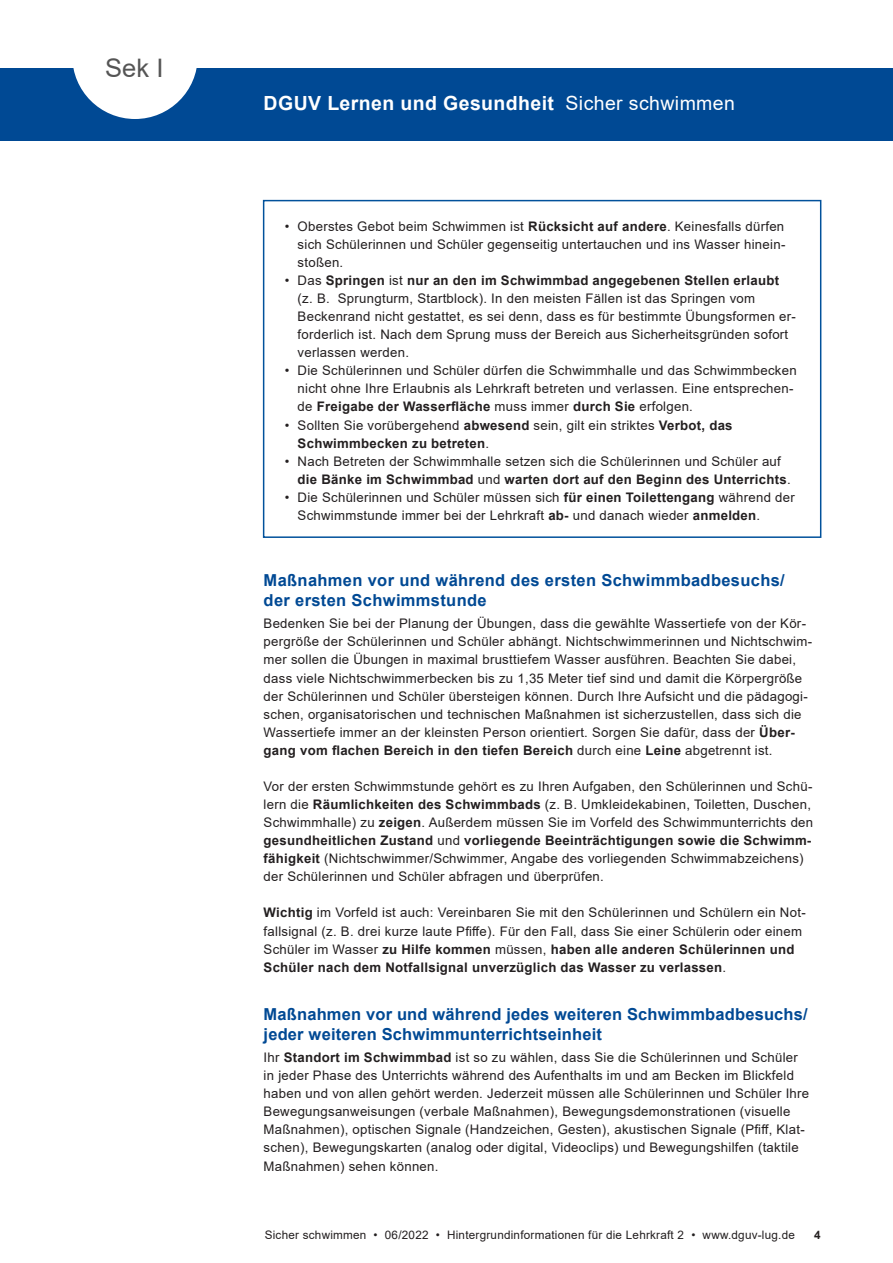
<style>
.page{position:relative;width:893px;height:1263px;background:#fff}
.page>*{position:absolute;margin:0;border:0;box-sizing:border-box;transform-origin:0 0}
.t1{font:25.5px "Arial";color:#555}
.t2{font:700 19.5px "Arial";letter-spacing:.02em;color:#fff}
.t3{font:19.5px "Arial";letter-spacing:.02em;color:#fff}
.Zwischenueberschrift{font:700 16.5px/19.8px "Arial";letter-spacing:.01em;color:#004994}
.Fliesstext{font:13.2px/18px "Arial";letter-spacing:.02em;color:#231f20}
.t4{font:11.7px "Arial";letter-spacing:.02em;color:#231f20}
.t5{font:700 11.7px "Arial";color:#231f20}
.s1{font-weight:700}
</style>
<div class="page">
<div style="left:0;top:68px;width:893px;height:72px;background:#004994"></div>
<svg style="left:73px;top:68px;width:124px;height:51px"></svg>
<div style="left:263px;top:200px;width:558px;height:338px;border:2px solid #01519b"></div>
<h1 class="t1" style="left:105px;top:50px;width:60px">Sek I</h1>
<h2 class="t2" style="left:264px;top:89px;width:292px">DGUV Lernen und Gesundheit</h2>
<h2 class="t3" style="left:566px;top:90px;width:171px">Sicher schwimmen</h2>
<p class="Fliesstext" style="left:298px;top:217px;width:489px;text-align:justify;text-indent:-13px">• Oberstes Gebot beim Schwimmen ist <span class="s1">Rücksicht auf andere</span>. Keinesfalls dürfen sich Schülerinnen und Schüler gegenseitig untertauchen und ins Wasser hinein&shy;stoßen.</p>
<p class="Fliesstext" style="left:298px;top:271px;width:500px;text-indent:-13px">• Das <span class="s1">Springen</span> ist <span class="s1">nur an den im Schwimmbad angegebenen Stellen erlaubt </span>(z. B. Sprungturm, Startblock). In den meisten Fällen ist das Springen vom Beckenrand nicht gestattet, es sei denn, dass es für bestimmte Übungsformen er&shy;forderlich ist. Nach dem Sprung muss der Bereich aus Sicherheitsgründen sofort verlassen werden.</p>
<p class="Fliesstext" style="left:298px;top:362px;width:501px;text-indent:-13px">• Die Schülerinnen und Schüler dürfen die Schwimmhalle und das Schwimmbecken nicht ohne Ihre Erlaubnis als Lehrkraft betreten und verlassen. Eine entsprechen&shy;de <span class="s1">Freigabe der Wasserfläche</span> muss immer <span class="s1">durch Sie</span> erfolgen.</p>
<p class="Fliesstext" style="left:298px;top:416px;width:436px;text-indent:-13px">• Sollten Sie vorübergehend <span class="s1">abwesend</span> sein, gilt ein striktes <span class="s1">Verbot, das<br>Schwimmbecken zu betreten</span>.</p>
<p class="Fliesstext" style="left:298px;top:452px;width:495px;text-indent:-13px">• Nach Betreten der Schwimmhalle setzen sich die Schülerinnen und Schüler auf <span class="s1">die Bänke im Schwimmbad</span> und <span class="s1">warten dort auf den Beginn des Unterrichts</span>.</p>
<p class="Fliesstext" style="left:298px;top:488px;width:499px;text-indent:-13px">• Die Schülerinnen und Schüler müssen sich <span class="s1">für einen Toilettengang</span> während der<br>Schwimmstunde immer bei der Lehrkraft <span class="s1">ab-</span> und danach wieder <span class="s1">anmelden</span>.</p>
<p class="Zwischenueberschrift" style="left:264px;top:571px;width:523px">Maßnahmen vor und während des ersten Schwimmbadbesuchs/ der ersten Schwimmstunde</p>
<p class="Fliesstext" style="left:264px;top:615px;width:550px">Bedenken Sie bei der Planung der Übungen, dass die gewählte Wassertiefe von der Kör&shy;pergröße der Schülerinnen und Schüler abhängt. Nichtschwimmerinnen und Nichtschwim&shy;mer sollen die Übungen in maximal brusttiefem Wasser ausführen. Beachten Sie dabei, dass viele Nichtschwimmerbecken bis zu 1,35 Meter tief sind und damit die Körpergröße der Schülerinnen und Schüler übersteigen können. Durch Ihre Aufsicht und die pädagogi&shy;schen, organisatorischen und technischen Maßnahmen ist sicherzustellen, dass sich die Wassertiefe immer an der kleinsten Person orientiert. Sorgen Sie dafür, dass der <span class="s1">Über&shy;gang vom flachen Bereich in den tiefen Bereich</span> durch eine <span class="s1">Leine</span> abgetrennt ist.</p>
<p class="Fliesstext" style="left:264px;top:777px;width:551px">Vor der ersten Schwimmstunde gehört es zu Ihren Aufgaben, den Schülerinnen und Schü&shy;lern die <span class="s1">Räumlichkeiten des Schwimmbads</span> (z. B. Umkleidekabinen, Toiletten, Duschen, Schwimmhalle) zu <span class="s1">zeigen</span>. Außerdem müssen Sie im Vorfeld des Schwimmunterrichts den <span class="s1">gesundheitlichen Zustand</span> und <span class="s1">vorliegende Beeinträchtigungen sowie die Schwimm&shy;fähigkeit</span> (Nichtschwimmer/Schwimmer, Angabe des vorliegenden Schwimmabzeichens) der Schülerinnen und Schüler abfragen und überprüfen.</p>
<p class="Fliesstext" style="left:264px;top:904px;width:544px"><span class="s1">Wichtig</span> im Vorfeld ist auch: Vereinbaren Sie mit den Schülerinnen und Schülern ein Not&shy;fallsignal (z. B. drei kurze laute Pfiffe). Für den Fall, dass Sie einer Schülerin oder einem Schüler im Wasser <span class="s1">zu Hilfe kommen</span> müssen, <span class="s1">haben alle anderen Schülerinnen und Schüler nach dem Notfallsignal unverzüglich das Wasser zu verlassen</span>.</p>
<p class="Zwischenueberschrift" style="left:264px;top:1004px;width:546px">Maßnahmen vor und während jedes weiteren Schwimmbadbesuchs/ jeder weiteren Schwimmunterrichtseinheit</p>
<p class="Fliesstext" style="left:264px;top:1048px;width:547px">Ihr <span class="s1">Standort im Schwimmbad</span> ist so zu wählen, dass Sie die Schülerinnen und Schüler in jeder Phase des Unterrichts während des Aufenthalts im und am Becken im Blickfeld haben und von allen gehört werden. Jederzeit müssen alle Schülerinnen und Schüler Ihre Bewegungsanweisungen (verbale Maßnahmen), Bewegungsdemonstrationen (visuelle Maßnahmen), optischen Signale (Handzeichen, Gesten), akustischen Signale (Pfiff, Klat&shy;schen), Bewegungskarten (analog oder digital, Videoclips) und Bewegungshilfen (taktile Maßnahmen) sehen können.</p>
<p class="t4" style="left:265px;top:1227px;width:532px">Sicher schwimmen • 06/2022 • Hintergrundinformationen für die Lehrkraft 2 • www.dguv-lug.de</p>
<p class="t5" style="left:814px;top:1227px;width:8px">4</p>
</div>
